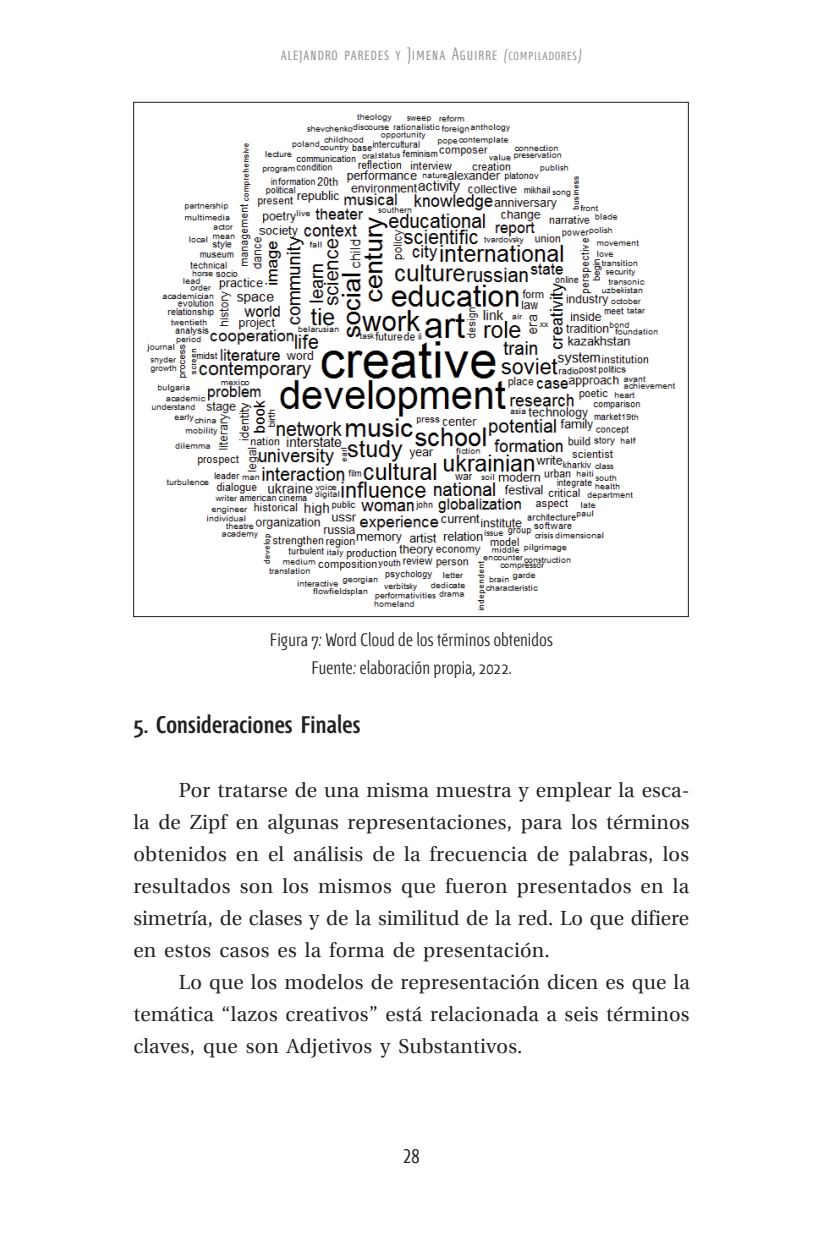
<style>
.page{position:relative;width:823px;height:1253px;background:#fff}
.page>*{position:absolute;margin:0;border:0;box-sizing:border-box;transform-origin:0 0}
.Ejercicios_Subtítulo{font:600 24px "Fontana ND Ee Os F";letter-spacing:.01em;color:#231f20}
.t1{font:300 22px "Fontana ND Ee SC";color:#231f20}
.Ejercicios_Texto{font:20px/32px "Utopia";letter-spacing:.01em;color:#231f20;text-align:justify}
.Ejercicios_Epigrafe{font:300 18px "Fontana ND Cc Os F";letter-spacing:.01em;color:#231f20}
.t2{font:300 18px "Fontana ND Ee SC";letter-spacing:.04em;color:#95979a}
.s1{font-size:16px}
</style>
<div class="page">
<img style="left:133px;top:105px;width:556px;height:513px">
<p class="t2" style="left:280px;top:45px;width:302px">alejandro paredes y Jimena Aguirre <span class="s1">(compiladores)</span></p>
<p class="Ejercicios_Epigrafe" style="left:270px;top:632px;width:284px">Figura 7: Word Cloud de los términos obtenidos</p>
<p class="Ejercicios_Epigrafe" style="left:311px;top:660px;width:201px">Fuente: elaboración propia, 2022.</p>
<p class="Ejercicios_Subtítulo" style="left:133px;top:713px;width:228px">5. Consideraciones Finales</p>
<p class="Ejercicios_Texto" style="left:133px;top:774px;width:557px;text-indent:45px">Por tratarse de una misma muestra y emplear la esca&shy;la de Zipf en algunas representaciones, para los términos obtenidos en el análisis de la frecuencia de palabras, los resultados son los mismos que fueron presentados en la simetría, de clases y de la similitud de la red. Lo que difiere en estos casos es la forma de presentación.</p>
<p class="Ejercicios_Texto" style="left:133px;top:966px;width:557px;text-indent:45px">Lo que los modelos de representación dicen es que la temática “lazos creativos” está relacionada a seis términos claves, que son Adjetivos y Substantivos.</p>
<p class="t1" style="left:403px;top:1144px;width:17px">28</p>
</div>
